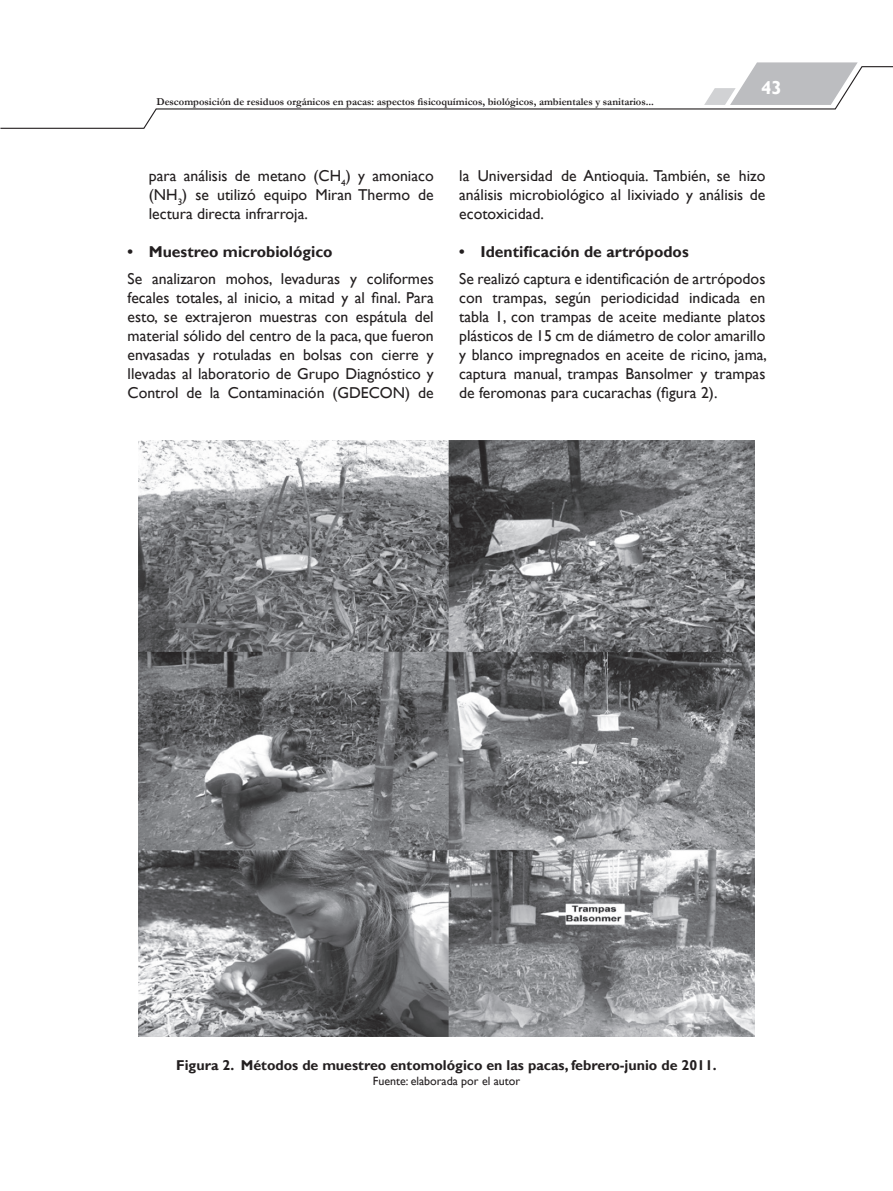
<style>
.page{position:relative;width:893px;height:1191px;background:#fff}
.page>*{position:absolute;margin:0;border:0;box-sizing:border-box;transform-origin:0 0}
.t1{font:700 18.75px "Gill Sans";color:#fff}
.t2{font:15.75px/18.9px "Gill Sans";color:#231f20;text-align:justify}
.t3{font:700 15.75px "Gill Sans";color:#231f20}
.t4{font:700 14.25px "Gill Sans";color:#231f20}
.t5{font:12px "Gill Sans";color:#231f20}
.t6{font:700 10.5px "Garamond";color:#231f20}
</style>
<div class="page">
<svg style="left:755px;top:62px;width:103px;height:4px"></svg>
<svg style="left:0;top:66px;width:893px;height:63px"></svg>
<img style="left:139px;top:440px;width:615px;height:596px">
<p class="t6" style="left:156px;top:94px;width:499px">Descomposición de residuos orgánicos en pacas: aspectos fisicoquímicos, biológicos, ambientales y sanitarios...</p>
<p class="t1" style="left:761px;top:77px;width:22px">43</p>
<p class="t2" style="left:149px;top:167px;width:286px">para análisis de metano (CH<sub>4</sub>) y amoniaco (NH<sub>3</sub>) se utilizó equipo Miran Thermo de lectura directa infrarroja.</p>
<p class="t3" style="left:128px;top:242px;width:207px">• Muestreo microbiológico</p>
<p class="t2" style="left:128px;top:270px;width:308px">Se analizaron mohos, levaduras y coliformes fecales totales, al inicio, a mitad y al final. Para esto, se extrajeron muestras con espátula del material sólido del centro de la paca, que fueron envasadas y rotuladas en bolsas con cierre y llevadas al laboratorio de Grupo Diagnóstico y Control de la Contaminación (GDECON) de</p>
<p class="t2" style="left:459px;top:167px;width:308px">la Universidad de Antioquia. También, se hizo análisis microbiológico al lixiviado y análisis de ecotoxicidad.</p>
<p class="t3" style="left:459px;top:242px;width:231px">• Identificación de artrópodos</p>
<p class="t2" style="left:459px;top:270px;width:309px">Se realizó captura e identificación de artrópodos con trampas, según periodicidad indicada en tabla 1, con trampas de aceite mediante platos plásticos de 15 cm de diámetro de color amarillo y blanco impregnados en aceite de ricino, jama, captura manual, trampas Bansolmer y trampas de feromonas para cucarachas (figura 2).</p>
<p class="t4" style="left:176px;top:1056px;width:542px">Figura 2. Métodos de muestreo entomológico en las pacas, febrero-junio de 2011.</p>
<p class="t5" style="left:373px;top:1073px;width:149px">Fuente: elaborada por el autor</p>
</div>
